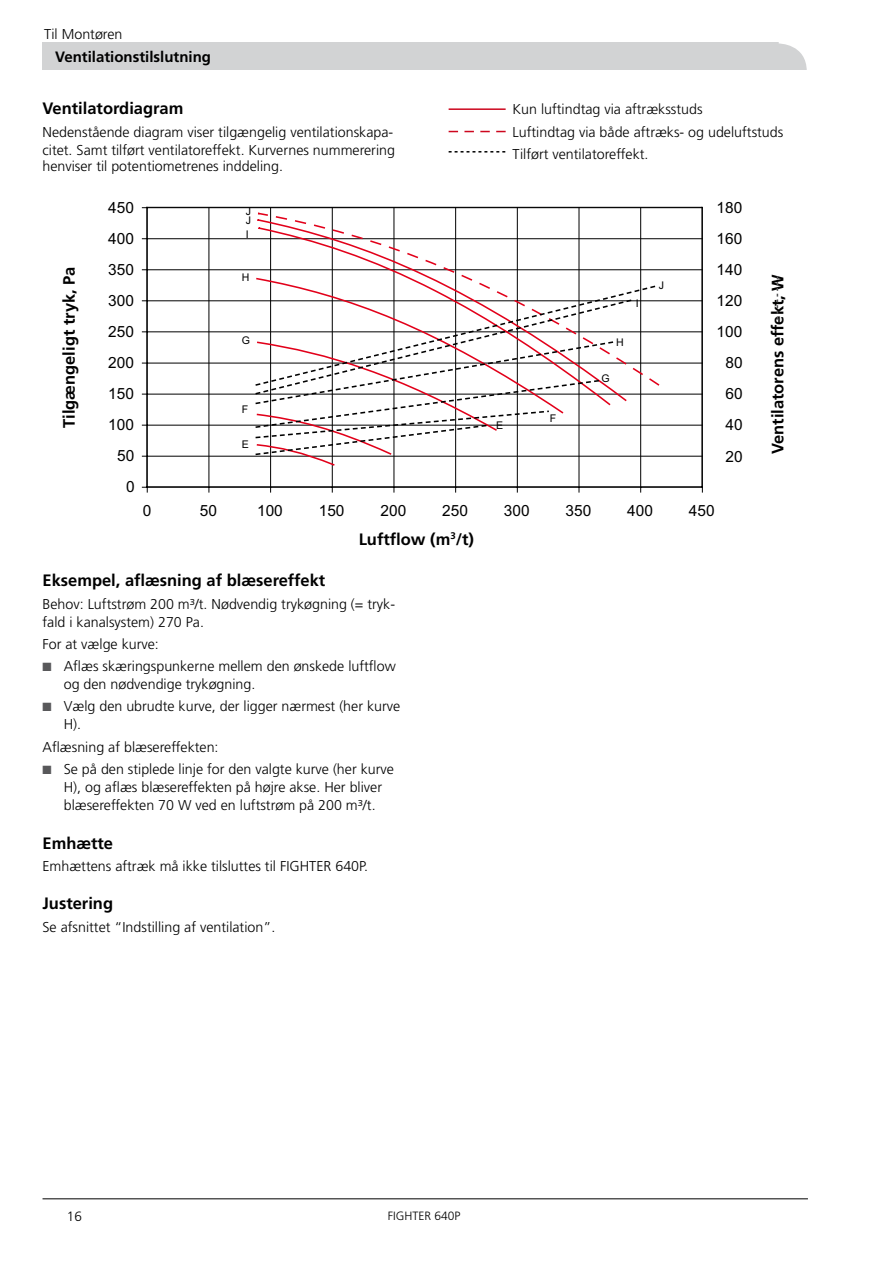
<style>
.page{position:relative;width:893px;height:1263px;background:#fff}
.page>*{position:absolute;margin:0;border:0;box-sizing:border-box;transform-origin:0 0}
.t1{font:700 16.5px "Frutiger";color:#000}
.t2{font:15.45px "Arial";color:#000}
.t3{font:700 15px "Frutiger";color:#000}
.t4{font:300 14.25px/18px "Frutiger";color:#000}
.t5{font:300 13.5px "Frutiger";color:#000}
.t6{font:12.9px "Arial";color:#000}
.t7{font:300 12px "Frutiger";color:#000}
.t8{font:10.5px "Arial";color:#000}
.t9{font:9.75px "Myriad";color:#000}
.s1{color:#58585a}
</style>
<div class="page">
<div style="left:43px;top:43px;width:764px;height:27px;background:#d2d3d4"></div>
<hr style="left:43px;top:1198px;width:765px;height:1px;background:#000">
<svg style="left:779px;top:43px;width:28px;height:27px"></svg>
<hr style="left:147px;top:456px;width:555px;height:1px;background:#000">
<hr style="left:147px;top:425px;width:555px;height:1px;background:#000">
<hr style="left:147px;top:394px;width:555px;height:1px;background:#000">
<hr style="left:147px;top:363px;width:555px;height:1px;background:#000">
<hr style="left:147px;top:332px;width:555px;height:1px;background:#000">
<hr style="left:147px;top:301px;width:555px;height:1px;background:#000">
<hr style="left:147px;top:269px;width:555px;height:1px;background:#000">
<hr style="left:147px;top:238px;width:555px;height:1px;background:#000">
<hr style="left:209px;top:208px;width:1px;height:279px;background:#000">
<hr style="left:270px;top:208px;width:1px;height:279px;background:#000">
<hr style="left:332px;top:208px;width:1px;height:279px;background:#000">
<hr style="left:394px;top:208px;width:1px;height:279px;background:#000">
<hr style="left:455px;top:208px;width:1px;height:279px;background:#000">
<hr style="left:517px;top:208px;width:1px;height:279px;background:#000">
<hr style="left:579px;top:208px;width:1px;height:279px;background:#000">
<hr style="left:640px;top:208px;width:1px;height:279px;background:#000">
<hr style="left:147px;top:207px;width:555px;height:1px;background:#000">
<hr style="left:702px;top:207px;width:1px;height:280px;background:#000">
<hr style="left:147px;top:486px;width:555px;height:1px;background:#000">
<hr style="left:146px;top:207px;width:1px;height:280px;background:#000">
<hr style="left:147px;top:208px;width:1px;height:279px;background:#000">
<hr style="left:147px;top:487px;width:555px;height:1px;background:#000">
<svg style="left:142px;top:487px;width:6px;height:5px"></svg>
<svg style="left:237px;top:208px;width:432px;height:178px"></svg>
<svg style="left:239px;top:214px;width:389px;height:253px"></svg>
<svg style="left:254px;top:284px;width:403px;height:172px"></svg>
<svg style="left:777px;top:276px;width:1px;height:44px"></svg>
<hr style="left:449px;top:108px;width:57px;height:2px;background:#cd071e">
<svg style="left:449px;top:131px;width:57px;height:1px"></svg>
<svg style="left:449px;top:151px;width:56px;height:2px"></svg>
<p class="t4" style="left:44px;top:25px;width:80px">Til Montøren</p>
<p class="t3" style="left:55px;top:48px;width:157px">Ventilationstilslutning</p>
<p class="t1" style="left:43px;top:99px;width:142px">Ventilatordiagram</p>
<p class="t4" style="left:43px;top:123px;width:354px">Nedenstående diagram viser tilgængelig ventilationskapa&shy;citet. Samt tilført ventilatoreffekt. Kurvernes nummerering</p>
<p class="t4" style="left:43px;top:157px;width:242px">henviser til potentiometrenes inddeling.</p>
<p class="t4" style="left:513px;top:98px;width:272px;line-height:22.2px">Kun luftindtag via aftræksstuds<br>Luftindtag via både aftræks- og udeluftstuds<br>Tilført ventilatoreffekt.</p>
<p class="t2" style="left:108px;top:199px;width:27px">450</p>
<p class="t8" style="left:246px;top:205px;width:7px">J</p>
<p class="t8" style="left:246px;top:214px;width:7px">J</p>
<p class="t2" style="left:716px;top:199px;width:27px">180</p>
<p class="t2" style="left:108px;top:230px;width:27px">400</p>
<p class="t8" style="left:246px;top:229px;width:4px">I</p>
<p class="t2" style="left:716px;top:230px;width:27px">160</p>
<p class="t1" style="left:59px;top:428px;width:163px;rotate:-90deg">Tilgængeligt tryk, Pa</p>
<p class="t2" style="left:108px;top:261px;width:27px">350</p>
<p class="t2" style="left:108px;top:292px;width:27px">300</p>
<p class="t2" style="left:108px;top:323px;width:27px">250</p>
<p class="t2" style="left:108px;top:354px;width:27px">200</p>
<p class="t2" style="left:108px;top:385px;width:27px">150</p>
<p class="t2" style="left:108px;top:416px;width:27px">100</p>
<p class="t2" style="left:117px;top:447px;width:19px">50</p>
<p class="t8" style="left:242px;top:271px;width:9px">H</p>
<p class="t8" style="left:242px;top:335px;width:10px">G</p>
<p class="t8" style="left:242px;top:404px;width:8px">F</p>
<p class="t8" style="left:242px;top:439px;width:9px">E</p>
<p class="t8" style="left:496px;top:420px;width:9px">E</p>
<p class="t8" style="left:550px;top:413px;width:8px">F</p>
<p class="t8" style="left:616px;top:337px;width:9px">H</p>
<p class="t8" style="left:601px;top:372px;width:10px">G</p>
<p class="t8" style="left:636px;top:298px;width:4px">I</p>
<p class="t8" style="left:659px;top:280px;width:7px">J</p>
<p class="t2" style="left:716px;top:261px;width:27px">140</p>
<p class="t2" style="left:716px;top:292px;width:27px">120</p>
<p class="t2" style="left:716px;top:323px;width:27px">100</p>
<p class="t2" style="left:725px;top:354px;width:19px">80</p>
<p class="t2" style="left:725px;top:385px;width:19px">60</p>
<p class="t2" style="left:725px;top:416px;width:19px">40</p>
<p class="t2" style="left:725px;top:447px;width:19px">20</p>
<p class="t1" style="left:768px;top:454px;width:182px;rotate:-90deg">Ventilatorens effekt, W</p>
<p class="t2" style="left:126px;top:478px;width:10px">0</p>
<p class="t2" style="left:143px;top:502px;width:10px">0</p>
<p class="t2" style="left:200px;top:502px;width:19px">50</p>
<p class="t2" style="left:257px;top:502px;width:27px">100</p>
<p class="t2" style="left:319px;top:502px;width:27px">150</p>
<p class="t2" style="left:380px;top:502px;width:27px">200</p>
<p class="t2" style="left:442px;top:502px;width:27px">250</p>
<p class="t2" style="left:504px;top:502px;width:27px">300</p>
<p class="t2" style="left:566px;top:502px;width:27px">350</p>
<p class="t2" style="left:627px;top:502px;width:27px">400</p>
<p class="t2" style="left:689px;top:502px;width:27px">450</p>
<p class="t1" style="left:359px;top:529px;width:117px">Luftflow (m<sup>3</sup>/t)</p>
<p class="t1" style="left:43px;top:571px;width:284px">Eksempel, aflæsning af blæsereffekt</p>
<p class="t4" style="left:43px;top:595px;width:354px">Behov: Luftstrøm 200 m³/t. Nødvendig trykøgning (= tryk&shy;fald i kanalsystem) 270 Pa.</p>
<p class="t4" style="left:43px;top:635px;width:118px">For at vælge kurve:</p>
<p class="t4" style="left:64px;top:657px;width:334px;text-indent:-21px"><span class="s1">■</span> Aflæs skæringspunkerne mellem den ønskede luftflow og den nødvendige trykøgning.</p>
<p class="t4" style="left:64px;top:698px;width:338px;text-indent:-21px"><span class="s1">■</span> Vælg den ubrudte kurve, der ligger nærmest (her kurve<br>H).</p>
<p class="t4" style="left:43px;top:738px;width:178px">Aflæsning af blæsereffekten:</p>
<p class="t4" style="left:64px;top:760px;width:332px;text-indent:-21px"><span class="s1">■</span> Se på den stiplede linje for den valgte kurve (her kurve<br>H), og aflæs blæsereffekten på højre akse. Her bliver blæsereffekten 70 W ved en luftstrøm på 200 m³/t.</p>
<p class="t1" style="left:43px;top:833px;width:72px">Emhætte</p>
<p class="t4" style="left:43px;top:857px;width:327px">Emhættens aftræk må ikke tilsluttes til FIGHTER 640P.</p>
<p class="t1" style="left:43px;top:894px;width:72px">Justering</p>
<p class="t4" style="left:43px;top:918px;width:234px">Se afsnittet “Indstilling af ventilation”.</p>
<p class="t6" style="left:201px;top:735px;width:23px">500</p>
<p class="t6" style="left:201px;top:749px;width:23px">450</p>
<p class="t9" style="left:296px;top:764px;width:8px">G</p>
<p class="t6" style="left:201px;top:764px;width:23px">400</p>
<p class="t6" style="left:201px;top:779px;width:23px">350</p>
<p class="t9" style="left:296px;top:787px;width:6px">F</p>
<p class="t6" style="left:201px;top:794px;width:23px">300</p>
<p class="t6" style="left:201px;top:853px;width:23px">100</p>
<p class="t6" style="left:209px;top:868px;width:16px">50</p>
<p class="t5" style="left:67px;top:1208px;width:17px">16</p>
<p class="t7" style="left:388px;top:1208px;width:74px">FIGHTER 640P</p>
</div>
